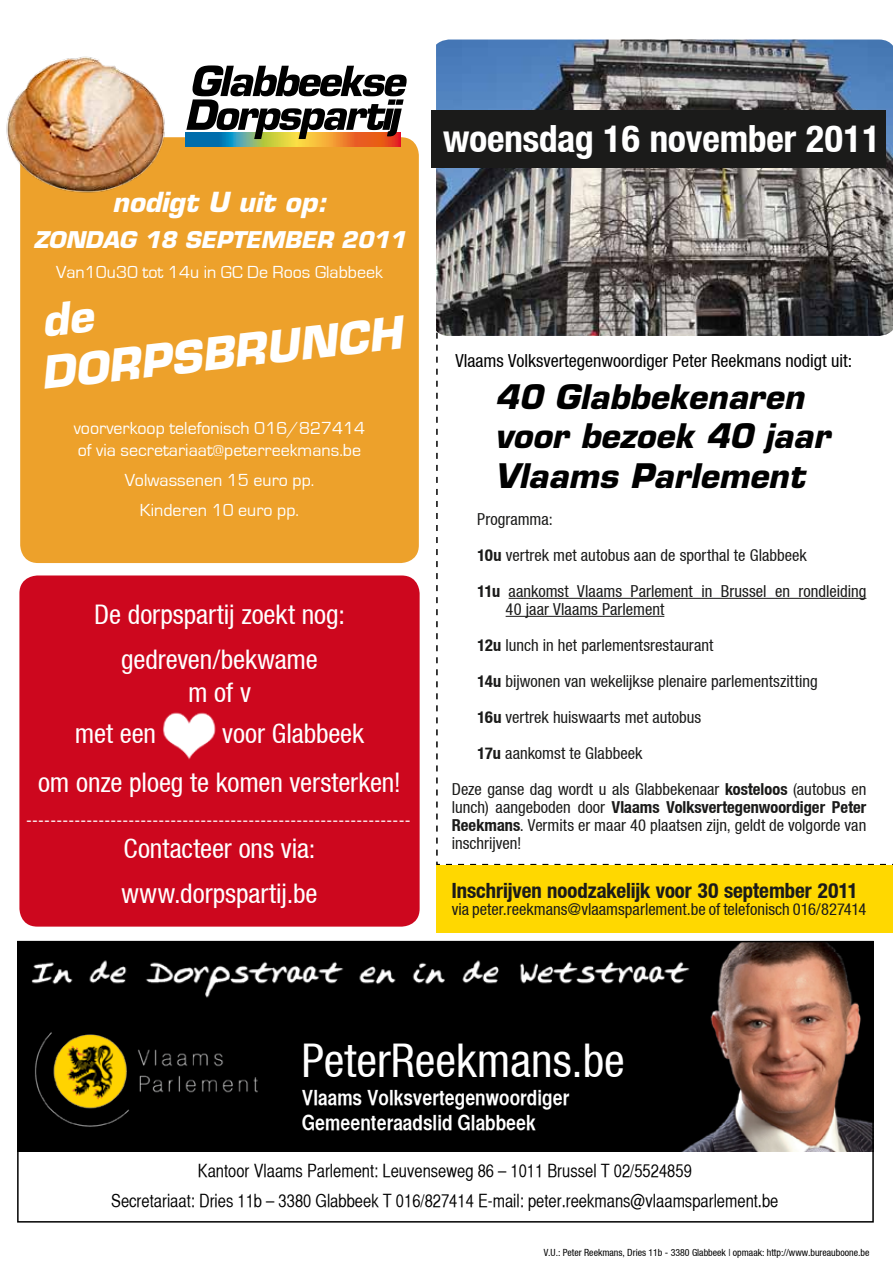
<style>
.page{position:relative;width:893px;height:1263px;background:#fff}
.page>*{position:absolute;margin:0;border:0;box-sizing:border-box;transform-origin:0 0}
.t1{font:46.5px "Heavenetica Cond 5 SH";color:#fff}
.t2{font:italic 700 43.5px/53.4px "Eurostile LT Std";color:#fff}
.t3{font:37.5px "Heavenetica Cond 7 Bold SH";color:#fff}
.t4{font:italic 700 33px/39.6px "Eurostile LT Std";color:#000}
.t5{font:27px/45.2px "Heavenetica Cond 5 SH";letter-spacing:-.005em;color:#fff}
.t6{font:italic 700 27px "Eurostile LT Std";color:#fff}
.t7{font:italic 700 22.5px "Eurostile LT Std";color:#fff}
.t8{font:21px/25.2px "Helvetica CY Bold";color:#fff}
.t9{font:21px "Heavenetica Cond 7 Bold SH";color:#1b1b1a}
.t10{font:18px/30.2px "Helvetica CY Plain";color:#000;text-align:center}
.t11{font:18px/21.6px "Eurostile";color:#fff}
.t12{font:18px "Heavenetica Cond 5 SH";color:#000}
.t13{font:16.5px/36px "Heavenetica Cond 5 SH";color:#1b1b1a}
.t14{font:16.5px "Heavenetica Cond 5 SH";color:#fff}
.t15{font:16.5px "Heavenetica Cond 7 Bold SH";letter-spacing:.005em;color:#1b1b1a}
.t16{font:9.9px "Heavenetica Cond 5 SH";color:#000}
.s1{font-family:"Heavenetica Cond 7 Bold SH"}
.s2{font-family:"Heavenetica Cond 5 SH"}
</style>
<div class="page">
<svg style="left:436px;top:336px;width:457px;height:529px"></svg>
<div style="left:436px;top:865px;width:457px;height:68px;background:#ffd800"></div>
<img style="left:20px;top:944px;width:851px;height:207px">
<div style="left:17px;top:941px;width:857px;height:281px;border:2px solid #000"></div>
<div style="left:22px;top:1008px;width:637px;height:142px;background:#000"></div>
<img style="left:17px;top:996px;width:279px;height:154px">
<div style="left:20px;top:137px;width:399px;height:426px;background:#eda12b;border-radius:18px"></div>
<div style="left:19px;top:575px;width:401px;height:352px;background:#cd071e;border-radius:18px"></div>
<img style="left:163px;top:712px;width:53px;height:47px">
<img style="left:6px;top:56px;width:179px;height:144px">
<svg style="left:185px;top:132px;width:215px;height:15px;background:#a3915b"></svg>
<svg style="left:186px;top:65px;width:221px;height:74px"></svg>
<hr style="left:509px;top:598px;width:357px;height:1px;background:#1b1b1a">
<hr style="left:506px;top:616px;width:158px;height:1px;background:#1b1b1a">
<img style="left:436px;top:40px;width:457px;height:296px">
<div style="left:431px;top:111px;width:455px;height:57px;background:#1b1b1a"></div>
<h3 class="t6" style="left:112px;top:186px;width:216px">nodigt U uit op:</h3>
<h3 class="t7" style="left:33px;top:225px;width:374px">ZONDAG 18 SEPTEMBER 2011</h3>
<p class="t11" style="left:56px;top:261px;width:328px">Van10u30 tot 14u in GC De Roos Glabbeek</p>
<h2 class="t2" style="left:31px;top:296px;width:364px;rotate:-7deg">de<br>DORPSBRUNCH</h2>
<p class="t11" style="left:74px;top:418px;width:293px">voorverkoop telefonisch 016/827414 of via secretariaat@peterreekmans.be</p>
<p class="t11" style="left:125px;top:465px;width:191px;line-height:30.2px;text-align:center">Volwassenen 15 euro pp.<br>Kinderen 10 euro pp.</p>
<h3 class="t5" style="left:94px;top:591px;width:252px;text-align:center">De dorpspartij zoekt nog: gedreven/bekwame</h3>
<h3 class="t5" style="left:188px;top:668px;width:64px">m of v</h3>
<h3 class="t5" style="left:75px;top:709px;width:83px">met een</h3>
<h3 class="t5" style="left:38px;top:707px;width:364px;line-height:49.3px;text-indent:184px">voor Glabbeek om onze ploeg te komen versterken!</h3>
<p class="t14" style="left:26px;top:809px;width:386px">----------------------------------------------------------------</p>
<h3 class="t5" style="left:121px;top:825px;width:197px">Contacteer ons via: www.dorpspartij.be</h3>
<h3 class="t3" style="left:443px;top:114px;width:439px">woensdag 16 november 2011</h3>
<p class="t12" style="left:455px;top:349px;width:398px">Vlaams Volksvertegenwoordiger Peter Reekmans nodigt uit:</p>
<h3 class="t4" style="left:495px;top:377px;width:336px">40 Glabbekenaren voor bezoek 40 jaar<br>Vlaams Parlement</h3>
<p class="t13" style="left:477px;top:500px;width:390px">Programma:<br><span class="s1">10u</span> vertrek met autobus aan de sporthal te Glabbeek<br><span class="s1">11u</span> aankomst Vlaams Parlement in Brussel en rondleiding</p>
<p class="t13" style="left:506px;top:590px;width:160px">40 jaar Vlaams Parlement</p>
<p class="t13" style="left:477px;top:626px;width:238px"><span class="s1">12u</span> lunch in het parlementsrestaurant</p>
<p class="t13" style="left:477px;top:662px;width:342px"><span class="s1">14u</span> bijwonen van wekelijkse plenaire parlementszitting</p>
<p class="t13" style="left:477px;top:698px;width:225px"><span class="s1">16u</span> vertrek huiswaarts met autobus</p>
<p class="t13" style="left:477px;top:734px;width:166px"><span class="s1">17u</span> aankomst te Glabbeek</p>
<p class="t13" style="left:452px;top:770px;width:416px">Deze ganse dag wordt u als Glabbekenaar <span class="s1">kosteloos</span> (autobus en</p>
<p class="t15" style="left:452px;top:796px;width:416px"><span class="s2">lunch) aangeboden door</span> Vlaams Volksvertegenwoordiger Peter</p>
<p class="t13" style="left:452px;top:815px;width:416px;line-height:18px"><span class="s1">Reekmans</span>. Vermits er maar 40 plaatsen zijn, geldt de volgorde van inschrijven!</p>
<p class="t9" style="left:452px;top:877px;width:408px">Inschrijven noodzakelijk voor 30 september 2011</p>
<p class="t13" style="left:452px;top:890px;width:416px">via peter.reekmans@vlaamsparlement.be of telefonisch 016/827414</p>
<h1 class="t1" style="left:301px;top:1030px;width:325px">PeterReekmans.be</h1>
<p class="t8" style="left:302px;top:1084px;width:269px">Vlaams Volksvertegenwoordiger<br>Gemeenteraadslid Glabbeek</p>
<p class="t10" style="left:111px;top:1156px;width:669px">Kantoor Vlaams Parlement: Leuvenseweg 86 – 1011 Brussel T 02/5524859<br>Secretariaat: Dries 11b – 3380 Glabbeek T 016/827414 E-mail: peter.reekmans@vlaamsparlement.be</p>
<p class="t16" style="left:544px;top:1246px;width:327px">V.U.: Peter Reekmans, Dries 11b - 3380 Glabbeek | opmaak: http://www.bureauboone.be</p>
</div>
